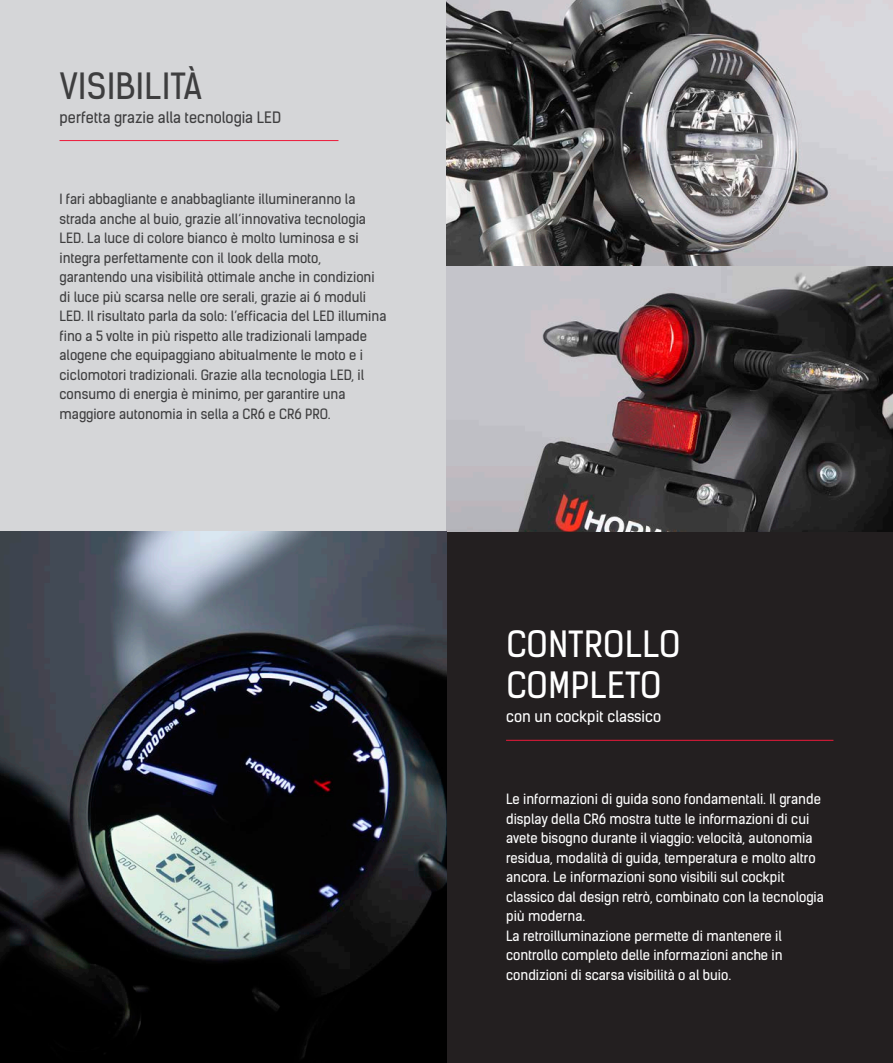
<style>
.page{position:relative;width:893px;height:1063px;background:#fff}
.page>*{position:absolute;margin:0;border:0;box-sizing:border-box;transform-origin:0 0}
.t1{font:34.5px "Kelson Sans";letter-spacing:.015em;color:#fff}
.t2{font:34.5px "Kelson Sans";letter-spacing:.015em;color:#3e3e3f}
.t3{font:15px "Kelson Sans";color:#3e3e3f}
.t4{font:15px "Kelson Sans";color:#fff}
.t5{font:13.5px/19.5px "Kelson Sans";color:#3e3e3f}
.t6{font:13.5px/19.5px "Kelson Sans";color:#fff}
</style>
<div class="page">
<div style="left:0;top:0;width:446px;height:531px;background:#d5d6d8"></div>
<div style="left:446px;top:531px;width:447px;height:532px;background:#231f20"></div>
<img style="left:446px;top:0;width:447px;height:531px">
<img style="left:0;top:531px;width:446px;height:532px">
<hr style="left:60px;top:140px;width:278px;height:1px;background:#ed1a3a">
<hr style="left:506px;top:740px;width:327px;height:1px;background:#ed1a3a">
<p class="t2" style="left:60px;top:65px;width:144px">VISIBILITÀ</p>
<p class="t3" style="left:60px;top:108px;width:223px">perfetta grazie alla tecnologia LED</p>
<p class="t5" style="left:60px;top:190px;width:308px">I fari abbagliante e anabbagliante illumineranno la strada anche al buio, grazie all‘innovativa tecnologia<br>LED. La luce di colore bianco è molto luminosa e si</p>
<p class="t5" style="left:60px;top:248px;width:263px">integra perfettamente con il look della moto,</p>
<p class="t5" style="left:60px;top:268px;width:328px">garantendo una visibilità ottimale anche in condizioni di luce più scarsa nelle ore serali, grazie ai 6 moduli LED. Il risultato parla da solo: l’efficacia del LED illumina fino a 5 volte in più rispetto alle tradizionali lampade alogene che equipaggiano abitualmente le moto e i ciclomotori tradizionali. Grazie alla tecnologia LED, il consumo di energia è minimo, per garantire una</p>
<p class="t5" style="left:60px;top:404px;width:273px">maggiore autonomia in sella a CR6 e CR6 PRO.</p>
<p class="t1" style="left:506px;top:622px;width:176px">CONTROLLO</p>
<p class="t1" style="left:506px;top:664px;width:157px">COMPLETO</p>
<p class="t4" style="left:506px;top:707px;width:157px">con un cockpit classico</p>
<p class="t6" style="left:506px;top:789px;width:316px">Le informazioni di guida sono fondamentali. Il grande display della CR6 mostra tutte le informazioni di cui avete bisogno durante il viaggio: velocità, autonomia</p>
<p class="t6" style="left:506px;top:848px;width:311px">residua, modalità di guida, temperatura e molto altro ancora. Le informazioni sono visibili sul cockpit</p>
<p class="t6" style="left:506px;top:887px;width:319px">classico dal design retrò, combinato con la tecnologia più moderna.</p>
<p class="t6" style="left:506px;top:926px;width:277px">La retroilluminazione permette di mantenere il</p>
<p class="t6" style="left:506px;top:945px;width:278px">controllo completo delle informazioni anche in</p>
<p class="t6" style="left:506px;top:965px;width:227px">condizioni di scarsa visibilità o al buio.</p>
</div>
